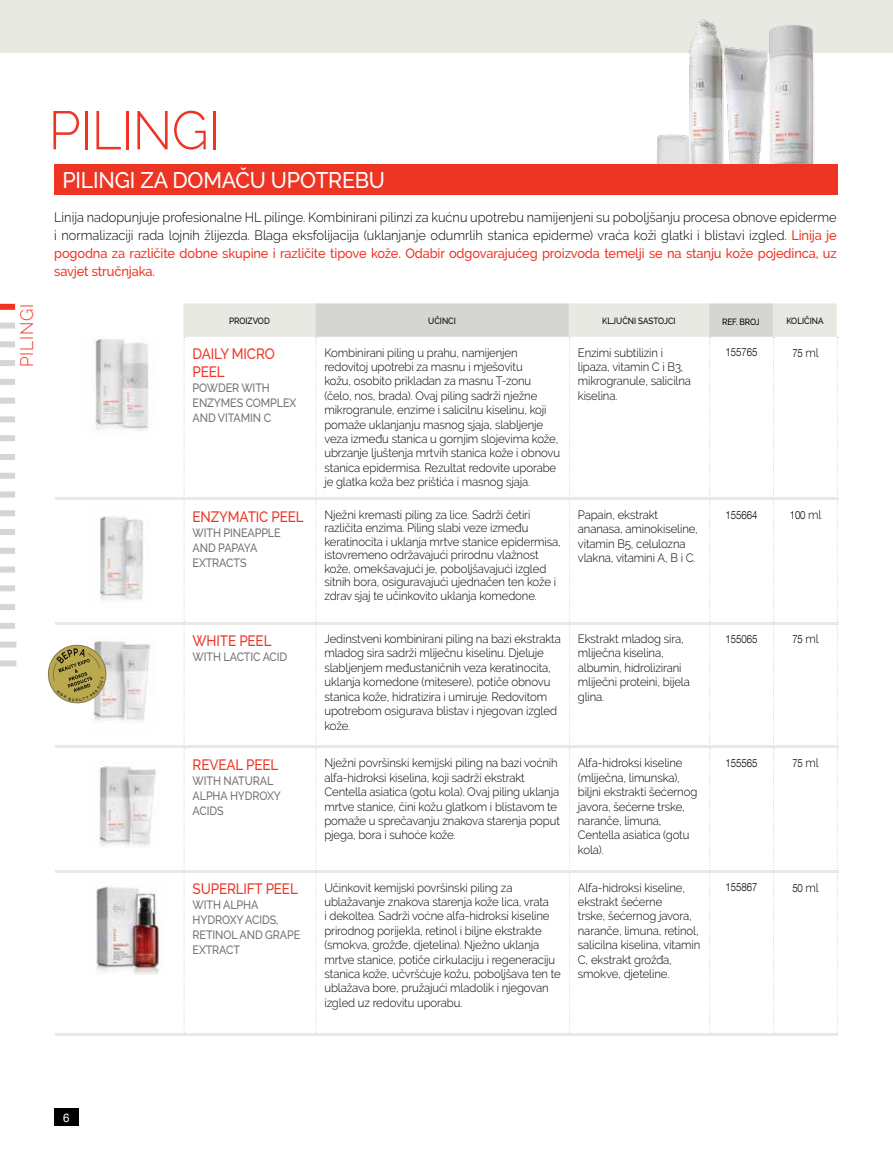
<style>
.page{position:relative;width:893px;height:1149px;background:#fff}
.page>*{position:absolute;margin:0;border:0;box-sizing:border-box;transform-origin:0 0}
.t1{font:300 54px "Raleway";letter-spacing:-.01em;color:#ee3524;scale:.95 1}
.t2{font:500 22.5px "Raleway";letter-spacing:-.01em;color:#fff;scale:.95 1}
.t3{font:300 18px "Raleway";letter-spacing:.05em;color:#ee3524;scale:.95 1}
.t4{font:500 15px/18px "Raleway";letter-spacing:-.01em;color:#ee3524;scale:.9 1}
.t5{font:300 13.5px/18px "Raleway";color:#000;text-align:justify;scale:.95 1}
.t6{font:300 12px/14.4px "Raleway";letter-spacing:-.01em;color:#000;scale:.95 1}
.t7{font:500 12px/15px "Raleway";letter-spacing:-.01em;color:#717073;scale:.9 1}
.t8{font:12px "Helvetica";color:#fff;scale:.95 1}
.t9{font:300 11.25px "Helvetica Neue LT Com";color:#000;scale:.85 1}
.t10{font:500 9px "Raleway";color:#000;scale:.9 1}
.t11{font:500 3.9px "Gotham";color:#000;scale:.75 1}
.s1{font-weight:500;color:#ee3524}
.s2{font-family:"Raleway";font-size:12px}
</style>
<div class="page">
<div style="left:54px;top:1108px;width:24px;height:17px;background:#000"></div>
<div style="left:0;top:0;width:893px;height:52px;background:#e8e9e2"></div>
<img style="left:644px;top:19px;width:180px;height:145px">
<hr style="left:56px;top:497px;width:782px;height:3px;background:#e8e9e2">
<hr style="left:56px;top:622px;width:782px;height:2px;background:#e8e9e2">
<hr style="left:56px;top:745px;width:782px;height:3px;background:#e8e9e2">
<hr style="left:55px;top:1032px;width:783px;height:3px;background:#e8e9e2">
<div style="left:54px;top:164px;width:784px;height:31px;background:#ee3524"></div>
<img style="left:94px;top:339px;width:58px;height:91px">
<img style="left:100px;top:516px;width:44px;height:84px">
<img style="left:93px;top:641px;width:58px;height:80px">
<img style="left:99px;top:766px;width:57px;height:80px">
<svg style="left:184px;top:303px;width:654px;height:730px"></svg>
<img style="left:96px;top:886px;width:68px;height:88px">
<hr style="left:56px;top:870px;width:782px;height:2px;background:#e8e9e2">
<div style="left:0;top:472px;width:15px;height:6px;background:#d5d6d2"></div>
<div style="left:0;top:304px;width:15px;height:6px;background:#ee3524"></div>
<div style="left:0;top:491px;width:15px;height:6px;background:#d5d6d2"></div>
<div style="left:0;top:322px;width:15px;height:6px;background:#d5d6d2"></div>
<div style="left:0;top:510px;width:15px;height:6px;background:#d5d6d2"></div>
<div style="left:0;top:341px;width:15px;height:6px;background:#d5d6d2"></div>
<div style="left:0;top:529px;width:15px;height:6px;background:#d5d6d2"></div>
<div style="left:0;top:360px;width:15px;height:6px;background:#d5d6d2"></div>
<div style="left:0;top:547px;width:15px;height:6px;background:#d5d6d2"></div>
<div style="left:0;top:379px;width:15px;height:6px;background:#d5d6d2"></div>
<div style="left:0;top:566px;width:15px;height:6px;background:#d5d6d2"></div>
<div style="left:0;top:397px;width:15px;height:6px;background:#d5d6d2"></div>
<div style="left:0;top:585px;width:15px;height:6px;background:#d5d6d2"></div>
<div style="left:0;top:416px;width:15px;height:6px;background:#d5d6d2"></div>
<div style="left:0;top:604px;width:15px;height:6px;background:#d5d6d2"></div>
<div style="left:0;top:435px;width:15px;height:6px;background:#d5d6d2"></div>
<div style="left:0;top:622px;width:15px;height:6px;background:#d5d6d2"></div>
<div style="left:0;top:454px;width:15px;height:6px;background:#d5d6d2"></div>
<div style="left:0;top:641px;width:16px;height:6px;background:#d5d6d2"></div>
<div style="left:0;top:660px;width:16px;height:6px;background:#d5d6d2"></div>
<svg style="left:47px;top:641px;width:63px;height:65px"></svg>
<h3 class="t3" style="left:16px;top:367px;width:68px;rotate:-90deg">PILINGI</h3>
<h1 class="t1" style="left:49px;top:99px;width:182px">PILINGI</h1>
<h2 class="t2" style="left:63px;top:167px;width:341px">PILINGI ZA DOMAČU UPOTREBU</h2>
<p class="t5" style="left:54px;top:208px;width:825px">Linija nadopunjuje profesionalne HL pilinge. Kombinirani pilinzi za kućnu upotrebu namijenjeni su poboljšanju procesa obnove epiderme i normalizaciji rada lojnih žlijezda. Blaga eksfolijacija (uklanjanje odumrlih stanica epiderme) vraća koži glatki i blistavi izgled. <span class="s1">Linija je pogodna za različite dobne skupine i različite tipove kože. Odabir odgovarajućeg proizvoda temelji se na stanju kože pojedinca, uz savjet stručnjaka.</span></p>
<p class="t10" style="left:229px;top:316px;width:47px">PROIZVOD</p>
<p class="t10" style="left:428px;top:316px;width:32px">UČINCI</p>
<p class="t10" style="left:602px;top:316px;width:83px">KLJUČNI SASTOJCI</p>
<p class="t10" style="left:722px;top:316px;width:43px">REF. BROJ</p>
<p class="t10" style="left:786px;top:316px;width:43px">KOLIČINA</p>
<p class="t11" style="left:76px;top:697px;width:5px">A</p>
<p class="t4" style="left:193px;top:345px;width:93px">DAILY MICRO<br>PEEL</p>
<p class="t7" style="left:193px;top:380px;width:117px">POWDER WITH<br>ENZYMES COMPLEX<br>AND VITAMIN C</p>
<p class="t6" style="left:324px;top:345px;width:250px">Kombinirani piling u prahu, namijenjen redovitoj upotrebi za masnu i mješovitu<br>kožu, osobito prikladan za masnu T-zonu (čelo, nos, brada). Ovaj piling sadrži nježne mikrogranule, enzime i salicilnu kiselinu, koji pomaže uklanjanju masnog sjaja, slabljenje veza između stanica u gornjim slojevima kože, ubrzanje ljuštenja mrtvih stanica kože i obnovu stanica epidermisa. Rezultat redovite uporabe je glatka koža bez prištića i masnog sjaja.</p>
<p class="t6" style="left:578px;top:345px;width:121px">Enzimi subtilizin i lipaza, vitamin C i B3, mikrogranule, salicilna kiselina.</p>
<p class="t9" style="left:726px;top:345px;width:39px">155765</p>
<p class="t9" style="left:792px;top:345px;width:32px">75 <span class="s2">ml</span></p>
<p class="t4" style="left:193px;top:507px;width:125px">ENZYMATIC PEEL</p>
<p class="t7" style="left:193px;top:524px;width:99px">WITH PINEAPPLE<br>AND PAPAYA<br>EXTRACTS</p>
<p class="t6" style="left:324px;top:507px;width:250px;line-height:13.5px">Nježni kremasti piling za lice. Sadrži četiri različita enzima. Piling slabi veze između keratinocita i uklanja mrtve stanice epidermisa, istovremeno održavajući prirodnu vlažnost kože, omekšavajući je, poboljšavajući izgled sitnih bora, osiguravajući ujednačen ten kože i zdrav sjaj te učinkovito uklanja komedone.</p>
<p class="t6" style="left:578px;top:507px;width:128px">Papain, ekstrakt ananasa, aminokiseline, vitamin B5, celulozna vlakna, vitamini A, B i C.</p>
<p class="t9" style="left:726px;top:507px;width:39px">155664</p>
<p class="t9" style="left:790px;top:507px;width:39px">100 <span class="s2">ml</span></p>
<p class="t4" style="left:193px;top:631px;width:89px">WHITE PEEL</p>
<p class="t7" style="left:193px;top:649px;width:107px">WITH LACTIC ACID</p>
<p class="t6" style="left:324px;top:631px;width:250px">Jedinstveni kombinirani piling na bazi ekstrakta mladog sira sadrži mliječnu kiselinu. Djeluje slabljenjem međustaničnih veza keratinocita, uklanja komedone (mitesere), potiče obnovu stanica kože, hidratizira i umiruje. Redovitom upotrebom osigurava blistav i njegovan izgled kože.</p>
<p class="t6" style="left:578px;top:631px;width:119px">Ekstrakt mladog sira, mliječna kiselina, albumin, hidrolizirani mliječni proteini, bijela glina.</p>
<p class="t9" style="left:726px;top:631px;width:39px">155065</p>
<p class="t9" style="left:792px;top:632px;width:32px">75 <span class="s2">ml</span></p>
<p class="t4" style="left:193px;top:755px;width:97px">REVEAL PEEL</p>
<p class="t7" style="left:193px;top:773px;width:100px">WITH NATURAL<br>ALPHA HYDROXY<br>ACIDS</p>
<p class="t6" style="left:324px;top:755px;width:249px">Nježni površinski kemijski piling na bazi voćnih alfa-hidroksi kiselina, koji sadrži ekstrakt Centella asiatica (gotu kola). Ovaj piling uklanja mrtve stanice, čini kožu glatkom i blistavom te pomaže u sprečavanju znakova starenja poput pjega, bora i suhoće kože.</p>
<p class="t6" style="left:578px;top:755px;width:127px">Alfa-hidroksi kiseline (mliječna, limunska), biljni ekstrakti šećernog javora, šećerne trske, naranče, limuna,<br>Centella asiatica (gotu kola).</p>
<p class="t9" style="left:726px;top:756px;width:39px">155565</p>
<p class="t9" style="left:792px;top:756px;width:32px">75 <span class="s2">ml</span></p>
<p class="t4" style="left:193px;top:879px;width:118px">SUPERLIFT PEEL</p>
<p class="t7" style="left:193px;top:897px;width:121px">WITH ALPHA<br>HYDROXY ACIDS,<br>RETINOL AND GRAPE<br>EXTRACT</p>
<p class="t6" style="left:324px;top:879px;width:250px">Učinkovit kemijski površinski piling za ublažavanje znakova starenja kože lica, vrata<br>i dekoltea. Sadrži voćne alfa-hidroksi kiseline prirodnog porijekla, retinol i biljne ekstrakte (smokva, grožđe, djetelina). Nježno uklanja mrtve stanice, potiče cirkulaciju i regeneraciju stanica kože, učvršćuje kožu, poboljšava ten te ublažava bore, pružajući mladolik i njegovan izgled uz redovitu uporabu.</p>
<p class="t6" style="left:578px;top:879px;width:130px">Alfa-hidroksi kiseline, ekstrakt šećerne<br>trske, šećernog javora, naranče, limuna, retinol, salicilna kiselina, vitamin<br>C, ekstrakt grožđa, smokve, djeteline.</p>
<p class="t9" style="left:726px;top:880px;width:39px">155867</p>
<p class="t9" style="left:792px;top:880px;width:32px">50 <span class="s2">ml</span></p>
<p class="t8" style="left:63px;top:1108px;width:8px">6</p>
</div>
